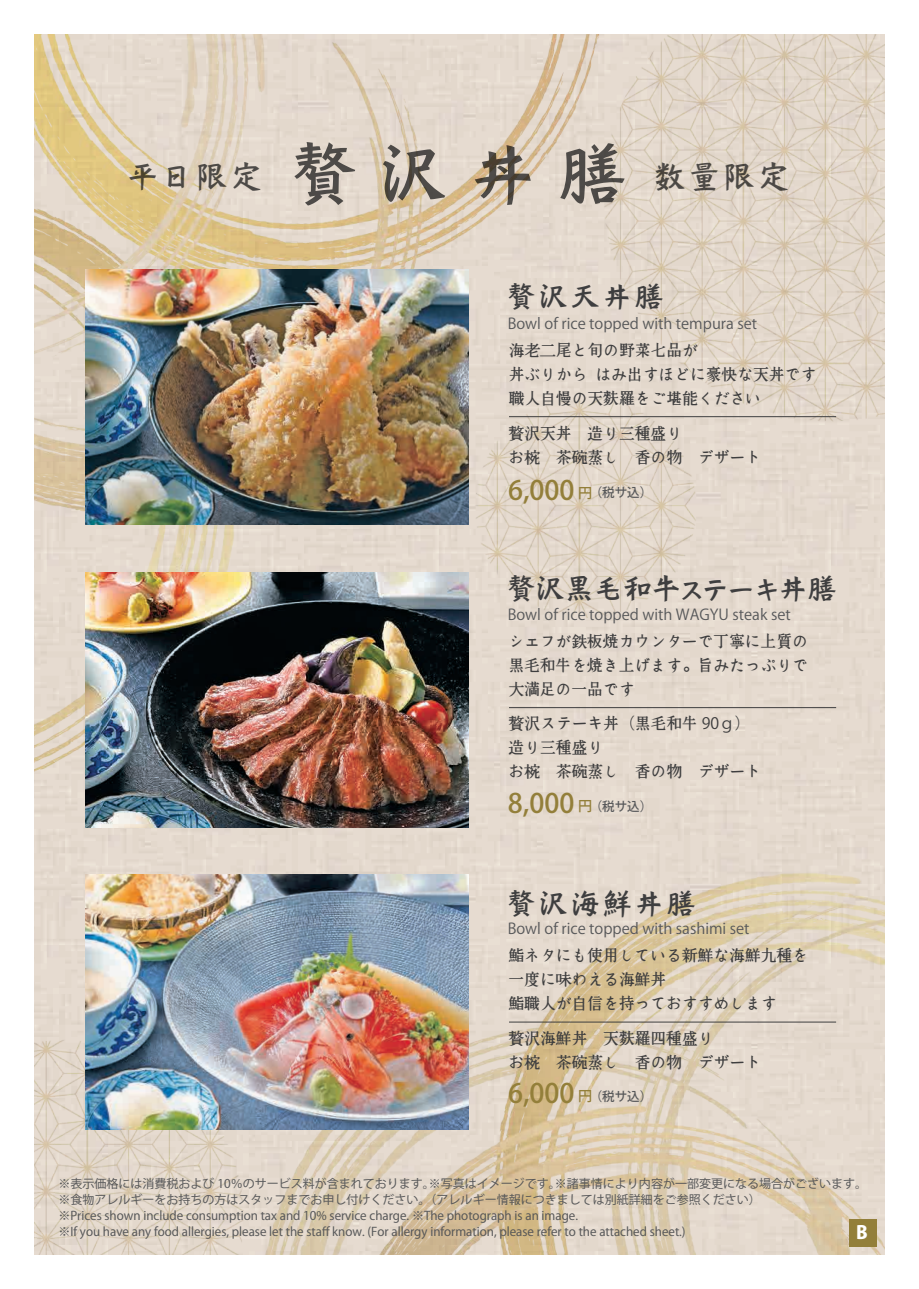
<style>
.page{position:relative;width:919px;height:1289px;background:#fff}
.page>*{position:absolute;margin:0;border:0;box-sizing:border-box;transform-origin:0 0}
.t1{font:31.5px "CRP Cand G Gyokoku";letter-spacing:.1em;color:#57585a}
.t2{font:28.95px "CRP Cand G Gyokoku";color:#3e3e3f}
.t3{font:500 26.7px "Koz Go Pr 6 N";color:#937f3a}
.t4{font:800 18px "Koz Go Pr 6 N";color:#fff}
.t5{font:15.75px/24px "dejima mincho";color:#3e3e3f}
.t6{font:15px "Koz Go Pr 6 N";color:#57585a}
.t7{font:12px/16.2px "Koz Go Pr 6 N";color:#57585a}
.s1{font-size:68.7px}
.s2{font-size:14.1px}
.s3{font-size:12.6px;color:#57585a}
.s4{font-family:"Koz Go Pr 6 N"}
</style>
<div class="page">
<img style="left:34px;top:34px;width:850px;height:1220px">
<div style="left:848px;top:1218px;width:28px;height:28px;background:#937f3a"></div>
<img style="left:85px;top:572px;width:383px;height:255px">
<img style="left:85px;top:874px;width:383px;height:255px">
<img style="left:85px;top:270px;width:383px;height:255px">
<hr style="left:509px;top:707px;width:327px;height:1px;background:#3e3e3f">
<hr style="left:509px;top:416px;width:327px;height:1px;background:#3e3e3f">
<hr style="left:509px;top:1021px;width:327px;height:1px;background:#3e3e3f">
<h1 class="t1" style="left:126px;top:160px;width:664px">平日限定 <span class="s1">贅沢丼膳</span> 数量限定</h1>
<h2 class="t2" style="left:507px;top:282px;width:158px">贅沢天丼膳</h2>
<h3 class="t5" style="left:508px;top:338px;width:309px">海老二尾と旬の野菜七品が<br>丼ぶりから はみ出すほどに豪快な天丼です職人自慢の天麩羅をご堪能ください</h3>
<h3 class="t5" style="left:508px;top:421px;width:254px">贅沢天丼　造り三種盛り<br>お椀　茶碗蒸し　香の物　デザート</h3>
<h3 class="t3" style="left:508px;top:475px;width:146px">6,000 <span class="s2">円</span><span class="s3">（税サ込）</span></h3>
<p class="t6" style="left:507px;top:314px;width:251px">Bowl of rice topped with tempura set</p>
<h2 class="t2" style="left:507px;top:574px;width:331px">贅沢黒毛和牛ステーキ丼膳</h2>
<h3 class="t5" style="left:508px;top:629px;width:301px;text-align:justify">シェフが鉄板焼カウンターで丁寧に上質の黒毛和牛を焼き上げます。旨みたっぷりで大満足の一品です</h3>
<h3 class="t5" style="left:508px;top:711px;width:254px">贅沢ステーキ丼<span class="s4">（</span>黒毛和牛 <span class="s4">90ｇ）</span>造り三種盛り<br>お椀　茶碗蒸し　香の物　デザート</h3>
<h3 class="t3" style="left:508px;top:788px;width:146px">8,000 <span class="s2">円</span><span class="s3">（税サ込）</span></h3>
<p class="t6" style="left:507px;top:606px;width:284px">Bowl of rice topped with WAGYU steak set</p>
<h2 class="t2" style="left:507px;top:888px;width:190px">贅沢海鮮丼膳</h2>
<h3 class="t5" style="left:508px;top:943px;width:301px">鮨ネタにも使用している新鮮な海鮮九種を一度に味わえる海鮮丼<br>鮨職人が自信を持っておすすめします</h3>
<h3 class="t5" style="left:508px;top:1026px;width:254px">贅沢海鮮丼 天麩羅四種盛り<br>お椀　茶碗蒸し　香の物　デザート</h3>
<h3 class="t3" style="left:508px;top:1078px;width:146px">6,000 <span class="s2">円</span><span class="s3">（税サ込）</span></h3>
<p class="t6" style="left:507px;top:920px;width:243px">Bowl of rice topped with sashimi set</p>
<p class="t7" style="left:58px;top:1175px;width:810px">※表示価格には消費税および 10％のサービス料が含まれております。※写真はイメージです。※諸事情により内容が一部変更になる場合がございます。※食物アレルギーをお持ちの方はスタッフまでお申し付けください。（アレルギー情報につきましては別紙詳細をご参照ください）<br>※Prices shown include consumption tax and 10% service charge. ※The photograph is an image.<br>※If you have any food allergies, please let the staff know. (For allergy information, please refer to the attached sheet.)</p>
<p class="t7" style="left:322px;top:1223px;width:5px">f</p>
<h3 class="t4" style="left:856px;top:1222px;width:13px">B</h3>
</div>
